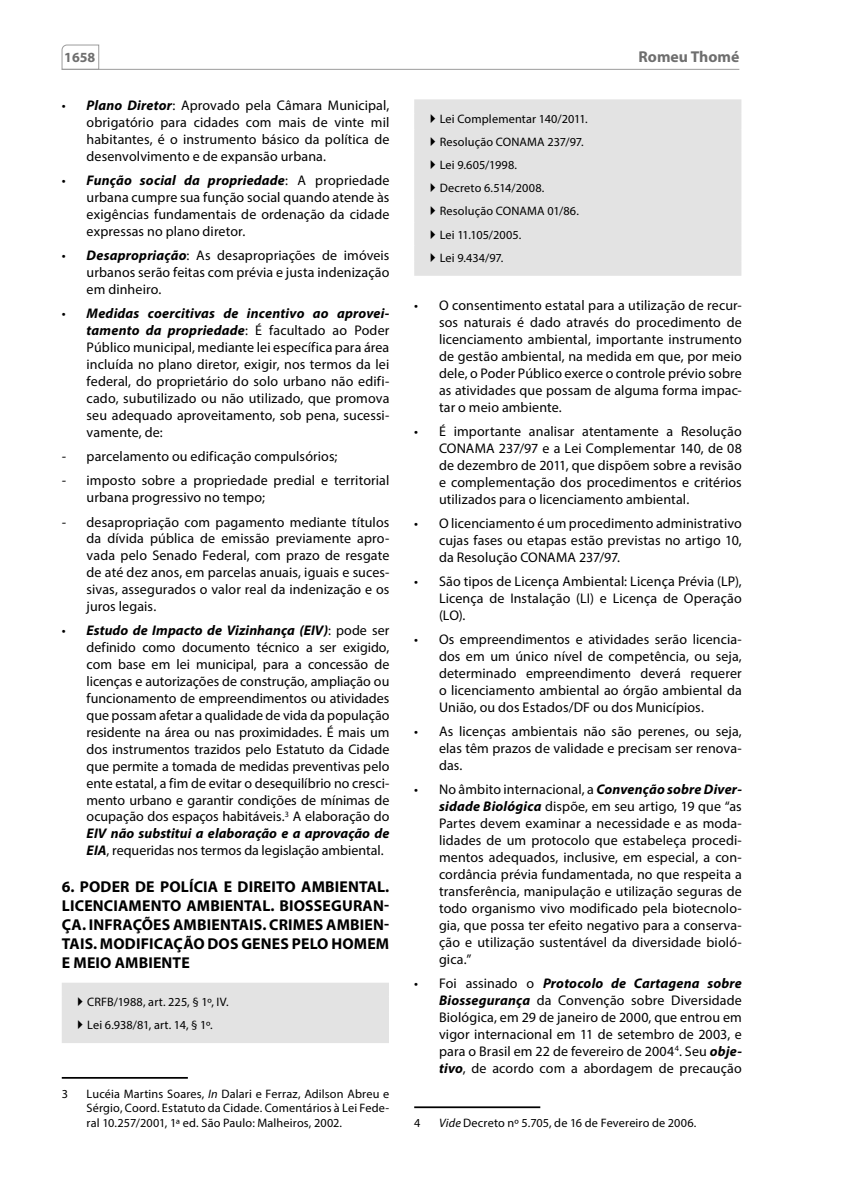
<style>
.page{position:relative;width:843px;height:1193px;background:#fff}
.page>*{position:absolute;margin:0;border:0;box-sizing:border-box;transform-origin:0 0}
.TITULO_1{font:700 15.75px/19.1px "Myriad Pro";letter-spacing:.01em;color:#000;text-align:justify}
.t1{font:700 15.75px "Myriad Pro";color:#6f6f6f}
.ALTERNATIVA{font:14px/17px "Myriad Pro";letter-spacing:.01em;color:#000;text-align:justify}
.t2{font:700 14px "Myriad Pro";color:#6f6f6f}
.Rodapé{font:12.25px/14.7px "Myriad Pro";letter-spacing:.01em;color:#000;text-align:justify}
.s1{font-weight:700;font-style:italic}
.s2{font-style:italic}
</style>
<div class="page">
<hr style="left:62px;top:69px;width:677px;height:1px;background:#9c9c9c">
<svg style="left:61px;top:44px;width:38px;height:26px"></svg>
<div style="left:62px;top:982px;width:327px;height:14px;background:#e3e3e3"></div>
<div style="left:62px;top:1028px;width:327px;height:14px;background:#e3e3e3"></div>
<hr style="left:62px;top:1076px;width:126px;height:2px;background:#000">
<div style="left:415px;top:113px;width:325px;height:149px;background:#e3e3e3"></div>
<div style="left:414px;top:99px;width:327px;height:14px;background:#e3e3e3"></div>
<div style="left:415px;top:122px;width:325px;height:14px;background:#e3e3e3"></div>
<div style="left:415px;top:146px;width:325px;height:14px;background:#e3e3e3"></div>
<div style="left:415px;top:169px;width:325px;height:14px;background:#e3e3e3"></div>
<div style="left:415px;top:192px;width:325px;height:14px;background:#e3e3e3"></div>
<div style="left:415px;top:215px;width:325px;height:14px;background:#e3e3e3"></div>
<div style="left:415px;top:238px;width:325px;height:14px;background:#e3e3e3"></div>
<div style="left:414px;top:262px;width:327px;height:14px;background:#e3e3e3"></div>
<svg style="left:414px;top:113px;width:1px;height:149px"></svg>
<svg style="left:740px;top:113px;width:1px;height:149px"></svg>
<hr style="left:414px;top:1106px;width:126px;height:1px;background:#000">
<div style="left:62px;top:996px;width:327px;height:32px;background:#e3e3e3"></div>
<svg style="left:431px;top:113px;width:4px;height:9px"></svg>
<svg style="left:431px;top:137px;width:4px;height:9px"></svg>
<svg style="left:431px;top:160px;width:4px;height:9px"></svg>
<svg style="left:431px;top:183px;width:4px;height:9px"></svg>
<svg style="left:431px;top:206px;width:4px;height:9px"></svg>
<svg style="left:431px;top:229px;width:4px;height:9px"></svg>
<svg style="left:431px;top:253px;width:4px;height:9px"></svg>
<p class="t2" style="left:64px;top:49px;width:33px">1658</p>
<p class="t1" style="left:638px;top:46px;width:102px">Romeu Thomé</p>
<p class="ALTERNATIVA" style="left:87px;top:96px;width:304px;text-indent:-25px">• <span class="s1">Plano Diretor</span>: Aprovado pela Câmara Municipal, obrigatório para cidades com mais de vinte mil habitantes, é o instrumento básico da política de desenvolvimento e de expansão urbana.</p>
<p class="ALTERNATIVA" style="left:87px;top:171px;width:304px;text-indent:-25px">• <span class="s1">Função social da propriedade</span>: A propriedade urbana cumpre sua função social quando atende às exigências fundamentais de ordenação da cidade expressas no plano diretor.</p>
<p class="ALTERNATIVA" style="left:87px;top:246px;width:304px;text-indent:-25px">• <span class="s1">Desapropriação</span>: As desapropriações de imóveis urbanos serão feitas com prévia e justa indenização em dinheiro.</p>
<p class="ALTERNATIVA" style="left:87px;top:305px;width:304px;text-indent:-25px">• <span class="s1">Medidas coercitivas de incentivo ao aprovei&shy;tamento da propriedade</span>: É facultado ao Poder Público municipal, mediante lei específica para área incluída no plano diretor, exigir, nos termos da lei federal, do proprietário do solo urbano não edifi&shy;cado, subutilizado ou não utilizado, que promova seu adequado aproveitamento, sob pena, sucessi&shy;vamente, de:</p>
<p class="ALTERNATIVA" style="left:62px;top:447px;width:277px"><span class="s2">-</span> parcelamento ou edificação compulsórios;</p>
<p class="ALTERNATIVA" style="left:87px;top:472px;width:304px;text-indent:-25px"><span class="s2">-</span> imposto sobre a propriedade predial e territorial urbana progressivo no tempo;</p>
<p class="ALTERNATIVA" style="left:87px;top:513px;width:304px;text-indent:-25px"><span class="s2">-</span> desapropriação com pagamento mediante títulos da dívida pública de emissão previamente apro&shy;vada pelo Senado Federal, com prazo de resgate de até dez anos, em parcelas anuais, iguais e suces&shy;sivas, assegurados o valor real da indenização e os juros legais.</p>
<p class="ALTERNATIVA" style="left:87px;top:622px;width:304px;text-indent:-25px">• <span class="s1">Estudo de Impacto de Vizinhança (EIV)</span>: pode ser definido como documento técnico a ser exigido, com base em lei municipal, para a concessão de licenças e autorizações de construção, ampliação ou funcionamento de empreendimentos ou atividades que possam afetar a qualidade de vida da população residente na área ou nas proximidades. É mais um dos instrumentos trazidos pelo Estatuto da Cidade que permite a tomada de medidas preventivas pelo ente estatal, a fim de evitar o desequilíbrio no cresci&shy;mento urbano e garantir condições de mínimas de ocupação dos espaços habitáveis.<sup>3</sup> A elaboração do <span class="s1">EIV não substitui a elaboração e a aprovação de EIA</span>, requeridas nos termos da legislação ambiental.</p>
<p class="TITULO_1" style="left:62px;top:876px;width:329px">6. PODER DE POLÍCIA E DIREITO AMBIENTAL.<br>LICENCIAMENTO AMBIENTAL. BIOSSEGURAN-ÇA. INFRAÇÕES AMBIENTAIS. CRIMES AMBIEN-TAIS. MODIFICAÇÃO DOS GENES PELO HOMEM E MEIO AMBIENTE</p>
<p class="Rodapé" style="left:87px;top:994px;width:143px">CRFB/1988, art. 225, § 1º, IV.</p>
<p class="Rodapé" style="left:87px;top:1017px;width:127px">Lei 6.938/81, art. 14, § 1º.</p>
<p class="Rodapé" style="left:439px;top:111px;width:150px">Lei Complementar 140/2011.</p>
<p class="Rodapé" style="left:439px;top:134px;width:145px">Resolução CONAMA 237/97.</p>
<p class="Rodapé" style="left:439px;top:157px;width:79px">Lei 9.605/1998.</p>
<p class="Rodapé" style="left:439px;top:180px;width:106px">Decreto 6.514/2008.</p>
<p class="Rodapé" style="left:439px;top:204px;width:141px">Resolução CONAMA 01/86.</p>
<p class="Rodapé" style="left:439px;top:227px;width:83px">Lei 11.105/2005.</p>
<p class="Rodapé" style="left:439px;top:250px;width:65px">Lei 9.434/97.</p>
<p class="ALTERNATIVA" style="left:439px;top:296px;width:304px;text-indent:-25px">• O consentimento estatal para a utilização de recur&shy;sos naturais é dado através do procedimento de licenciamento ambiental, importante instrumento de gestão ambiental, na medida em que, por meio dele, o Poder Público exerce o controle prévio sobre as atividades que possam de alguma forma impac&shy;tar o meio ambiente.</p>
<p class="ALTERNATIVA" style="left:439px;top:422px;width:304px;text-indent:-25px">• É importante analisar atentamente a Resolução CONAMA 237/97 e a Lei Complementar 140, de 08 de dezembro de 2011, que dispõem sobre a revisão e complementação dos procedimentos e critérios utilizados para o licenciamento ambiental.</p>
<p class="ALTERNATIVA" style="left:439px;top:514px;width:304px;text-indent:-25px">• O licenciamento é um procedimento administrativo cujas fases ou etapas estão previstas no artigo 10, da Resolução CONAMA 237/97.</p>
<p class="ALTERNATIVA" style="left:439px;top:572px;width:304px;text-indent:-25px">• São tipos de Licença Ambiental: Licença Prévia (LP), Licença de Instalação (LI) e Licença de Operação (LO).</p>
<p class="ALTERNATIVA" style="left:439px;top:630px;width:304px;text-indent:-25px">• Os empreendimentos e atividades serão licencia&shy;dos em um único nível de competência, ou seja, determinado empreendimento deverá requerer o licenciamento ambiental ao órgão ambiental da União, ou dos Estados/DF ou dos Municípios.</p>
<p class="ALTERNATIVA" style="left:439px;top:722px;width:304px;text-indent:-25px">• As licenças ambientais não são perenes, ou seja, elas têm prazos de validade e precisam ser renova&shy;das.</p>
<p class="ALTERNATIVA" style="left:439px;top:781px;width:304px;text-indent:-25px">• No âmbito internacional, a <span class="s1">Convenção sobre Diver&shy;sidade Biológica</span> dispõe, em seu artigo, 19 que “as Partes devem examinar a necessidade e as moda&shy;lidades de um protocolo que estabeleça procedi&shy;mentos adequados, inclusive, em especial, a con&shy;cordância prévia fundamentada, no que respeita a transferência, manipulação e utilização seguras de todo organismo vivo modificado pela biotecnolo&shy;gia, que possa ter efeito negativo para a conserva&shy;ção e utilização sustentável da diversidade bioló&shy;gica.”</p>
<p class="ALTERNATIVA" style="left:439px;top:974px;width:304px;text-indent:-25px">• Foi assinado o <span class="s1">Protocolo de Cartagena sobre Biossegurança</span> da Convenção sobre Diversidade Biológica, em 29 de janeiro de 2000, que entrou em vigor internacional em 11 de setembro de 2003, e para o Brasil em 22 de fevereiro de 2004<sup>4</sup>. Seu <span class="s1">obje&shy;tivo</span>, de acordo com a abordagem de precaução</p>
<p class="Rodapé" style="left:62px;top:1085px;width:8px">3</p>
<p class="Rodapé" style="left:87px;top:1085px;width:304px">Lucéia Martins Soares, <span class="s2">In</span> Dalari e Ferraz, Adilson Abreu e Sérgio, Coord. Estatuto da Cidade. Comentários à Lei Fede&shy;ral 10.257/2001, 1ª ed. São Paulo: Malheiros, 2002.</p>
<p class="Rodapé" style="left:414px;top:1114px;width:8px">4</p>
<p class="Rodapé" style="left:439px;top:1114px;width:259px"><span class="s2">Vide</span> Decreto nº 5.705, de 16 de Fevereiro de 2006.</p>
</div>
